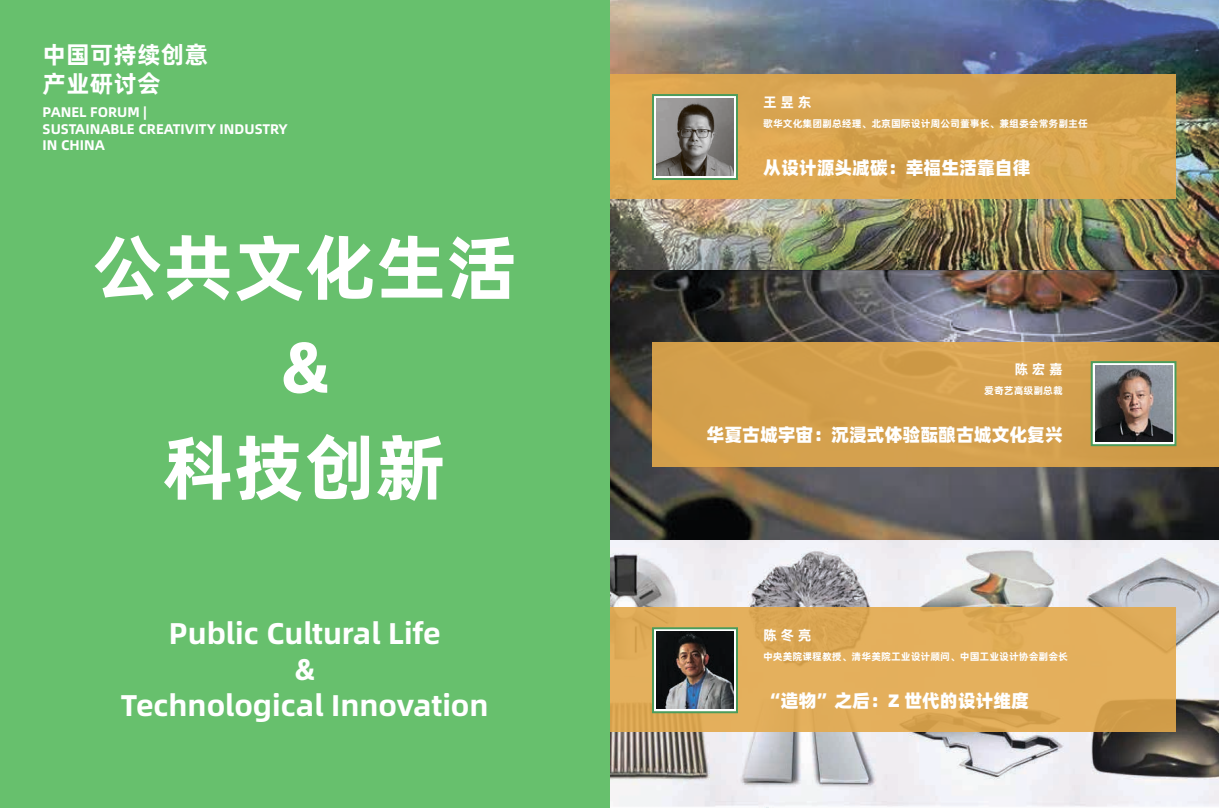
<style>
.page{position:relative;width:1219px;height:808px;background:#fff}
.page>*{position:absolute;margin:0;border:0;box-sizing:border-box;transform-origin:0 0}
.t1{font:72px/100px "Alibaba Pu Hui Ti B";color:#fff;text-align:center}
.t2{font:30px/36px "Alibaba Pu Hui Ti B";color:#fff;text-align:center}
.t3{font:24px/28.8px "Alibaba Pu Hui Ti B";color:#fff}
.t4{font:18px "Alibaba Pu Hui Ti H";color:#fff}
.t5{font:14px/16.8px "Alibaba Pu Hui Ti B";color:#fff}
.t6{font:10px "Alibaba Pu Hui Ti B";color:#fff}
</style>
<div class="page">
<img style="left:610px;top:0;width:609px;height:808px">
<svg style="left:610px;top:607px;width:566px;height:125px;background:#e0ac58"></svg>
<div style="left:652px;top:342px;width:567px;height:124px;background:#d4a04d"></div>
<div style="left:610px;top:74px;width:566px;height:124px;background:#daa650"></div>
<div style="left:0;top:0;width:609px;height:808px;background:#67c06d"></div>
<svg style="left:652px;top:94px;width:86px;height:86px"></svg>
<img style="left:656px;top:99px;width:78px;height:77px">
<div style="left:652px;top:627px;width:86px;height:86px;background:linear-gradient(to right,#fff,#fff);border:2px solid #4b9c5b"></div>
<img style="left:656px;top:631px;width:77px;height:78px">
<div style="left:1091px;top:361px;width:85px;height:85px;background:linear-gradient(to right,#151619,#1d1c20);border:2px solid #4b9c5b"></div>
<img style="left:1095px;top:365px;width:77px;height:76px">
<h3 class="t3" style="left:43px;top:39px;width:167px">中国可持续创意产业研讨会</h3>
<h3 class="t5" style="left:43px;top:103px;width:247px">PANEL FORUM |<br>SUSTAINABLE CREATIVITY INDUSTRY<br>IN CHINA</h3>
<h1 class="t1" style="left:92px;top:213px;width:427px">公共文化生活&amp;<br>科技创新</h1>
<h2 class="t2" style="left:121px;top:613px;width:369px">Public Cultural Life<br>&amp;<br>Technological Innovation</h2>
<h3 class="t5" style="left:763px;top:92px;width:50px">王 昱 东</h3>
<p class="t6" style="left:763px;top:116px;width:326px">歌华文化集团副总经理、北京国际设计周公司董事长、兼组委会常务副主任</p>
<h3 class="t4" style="left:763px;top:153px;width:269px">从设计源头减碳：幸福生活靠自律</h3>
<h3 class="t5" style="left:1014px;top:359px;width:50px">陈 宏 嘉</h3>
<p class="t6" style="left:984px;top:383px;width:80px">爱奇艺高级副总裁</p>
<h3 class="t4" style="left:706px;top:420px;width:358px">华夏古城宇宙：沉浸式体验酝酿古城文化复兴</h3>
<h3 class="t5" style="left:763px;top:626px;width:50px">陈 冬 亮</h3>
<p class="t6" style="left:763px;top:649px;width:307px">中央美院课程教授、清华美院工业设计顾问、中国工业设计协会副会长</p>
<h3 class="t4" style="left:763px;top:686px;width:267px">“造物”之后：Z 世代的设计维度</h3>
</div>
